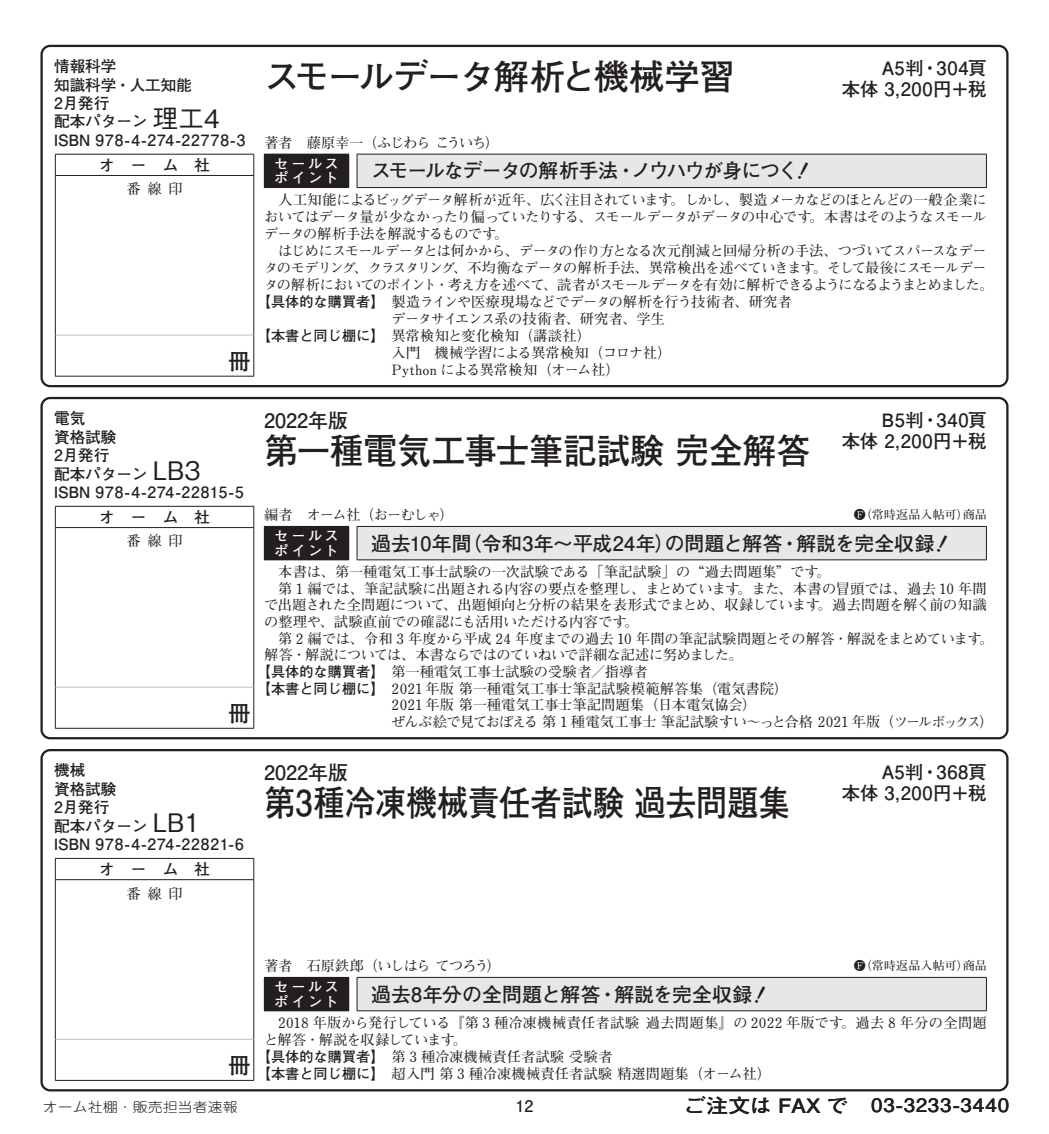
<style>
.page{position:relative;width:1049px;height:1134px;background:#fff}
.page>*{position:absolute;margin:0;border:0;box-sizing:border-box;transform-origin:0 0}
.t1{font:700 35.4px "Futo Go B101 Pr 6";letter-spacing:-.005em;color:#231f20;scale:.88 1}
.t2{font:700 35.4px "Futo Go B101 Pr 6";letter-spacing:-.005em;color:#231f20;scale:.95 1}
.t3{font:700 35.4px "Futo Go B101 Pr 6";letter-spacing:-.06em;color:#231f20}
.t4{font:700 22.6px "Futo Go B101 Pro";color:#231f20}
.t5{font:700 19.8px "Futo Go B101 Pr 6";color:#231f20}
.t6{font:700 19.8px "Futo Go B101 Pr 6";letter-spacing:-.065em;color:#231f20}
.t7{font:700 18.4px/21.2px "Futo Go B101 Pr 6";letter-spacing:.03em;color:#231f20;text-align:right}
.t8{font:700 18.4px "Futo Go B101 Pr 6";letter-spacing:.03em;color:#231f20;scale:1.11 1}
.t9{font:700 16px "Futo Go B101 Pr 6";color:#231f20}
.t10{font:700 15.6px/18.4px "Futo Go B101 Pr 6";color:#231f20}
.t11{font:700 14.2px/17px "Futo Min A101 Pro";letter-spacing:-.015em;color:#231f20;text-align:justify}
.t12{font:700 14.2px "Futo Min A101 Pro";letter-spacing:-.04em;color:#231f20}
.t13{font:700 14.2px "Futo Min A101 Pro";letter-spacing:.015em;color:#231f20}
.t14{font:700 14.2px "Futo Min A101 Pro";letter-spacing:.01em;color:#231f20}
.t15{font:700 14.2px "Futo Min A101 Pro";letter-spacing:-.065em;color:#231f20}
.t16{font:700 14.2px "Futo Min A101 Pro";letter-spacing:-.045em;color:#231f20}
.t17{font:700 14.2px "Futo Min A101 Pro";letter-spacing:.02em;color:#231f20}
.t18{font:700 14.2px/14.2px "Futo Go B101 Pr 6";letter-spacing:.185em;color:#fff}
.t19{font:700 14.2px "Futo Min A101 Pro";letter-spacing:.025em;color:#231f20}
.t20{font:700 14.2px "Futo Min A101 Pro";letter-spacing:-.05em;color:#231f20}
.t21{font:700 14.2px "Futo Min A101 Pro";letter-spacing:-.07em;color:#231f20}
.t22{font:700 14.2px "Futo Min A101 Pro";letter-spacing:-.055em;color:#231f20}
.t23{font:700 14.2px "Futo Min A101 Pr 6";letter-spacing:.48em;color:#231f20}
.t24{font:300 13.4px "Jun 101 Pro";letter-spacing:.005em;color:#231f20;scale:1.11 1}
.t25{font:700 12px "Futo Min A101 Pro";letter-spacing:.01em;color:#231f20}
.s1{font-family:"Gothic BBB Pr 6";font-weight:500;font-size:25.6px}
.s2{font-family:"Futo Go B101 Pr 6"}
.s3{font-size:19.8px}
</style>
<div class="page">
<div style="left:40px;top:45px;width:968px;height:342px;border:2px solid #231f20;border-radius:9px"></div>
<hr style="left:55px;top:154px;width:199px;height:1px;background:#231f20">
<svg style="left:55px;top:154px;width:1px;height:21px"></svg>
<svg style="left:253px;top:154px;width:1px;height:21px"></svg>
<hr style="left:55px;top:335px;width:1px;height:41px;background:#231f20">
<hr style="left:253px;top:335px;width:1px;height:41px;background:#231f20">
<hr style="left:55px;top:376px;width:199px;height:1px;background:#231f20">
<hr style="left:55px;top:175px;width:199px;height:1px;background:#231f20">
<hr style="left:55px;top:176px;width:1px;height:159px;background:#231f20">
<hr style="left:253px;top:176px;width:1px;height:159px;background:#231f20">
<hr style="left:56px;top:335px;width:197px;height:1px;background:#bcbdc0">
<div style="left:40px;top:397px;width:968px;height:342px;border:2px solid #231f20;border-radius:9px"></div>
<hr style="left:55px;top:506px;width:199px;height:1px;background:#231f20">
<svg style="left:55px;top:507px;width:1px;height:20px"></svg>
<svg style="left:253px;top:507px;width:1px;height:20px"></svg>
<hr style="left:55px;top:687px;width:1px;height:41px;background:#231f20">
<hr style="left:253px;top:687px;width:1px;height:41px;background:#231f20">
<hr style="left:55px;top:728px;width:199px;height:1px;background:#231f20">
<hr style="left:55px;top:527px;width:199px;height:1px;background:#231f20">
<hr style="left:55px;top:528px;width:1px;height:159px;background:#231f20">
<hr style="left:253px;top:528px;width:1px;height:159px;background:#231f20">
<hr style="left:56px;top:687px;width:197px;height:1px;background:#bcbdc0">
<div style="left:40px;top:749px;width:968px;height:342px;border:2px solid #231f20;border-radius:9px"></div>
<hr style="left:55px;top:858px;width:199px;height:1px;background:#231f20">
<svg style="left:55px;top:859px;width:1px;height:20px"></svg>
<svg style="left:253px;top:859px;width:1px;height:20px"></svg>
<hr style="left:55px;top:1039px;width:1px;height:41px;background:#231f20">
<hr style="left:253px;top:1039px;width:1px;height:41px;background:#231f20">
<hr style="left:55px;top:1080px;width:199px;height:1px;background:#231f20">
<hr style="left:55px;top:879px;width:199px;height:1px;background:#231f20">
<hr style="left:55px;top:880px;width:1px;height:159px;background:#231f20">
<hr style="left:253px;top:880px;width:1px;height:159px;background:#231f20">
<hr style="left:56px;top:1039px;width:197px;height:1px;background:#bcbdc0">
<div style="left:264px;top:154px;width:85px;height:34px;background:#231f20"></div>
<div style="left:357px;top:154px;width:629px;height:34px;background:#e6e7e9"></div>
<hr style="left:357px;top:154px;width:630px;height:1px;background:#231f20">
<hr style="left:357px;top:154px;width:1px;height:33px;background:#231f20">
<hr style="left:986px;top:154px;width:1px;height:33px;background:#231f20">
<hr style="left:357px;top:187px;width:630px;height:1px;background:#231f20">
<div style="left:264px;top:526px;width:85px;height:34px;background:#231f20"></div>
<div style="left:357px;top:526px;width:629px;height:34px;background:#e6e7e9"></div>
<hr style="left:357px;top:526px;width:630px;height:1px;background:#231f20">
<hr style="left:357px;top:527px;width:1px;height:32px;background:#231f20">
<hr style="left:986px;top:527px;width:1px;height:32px;background:#231f20">
<hr style="left:357px;top:559px;width:630px;height:1px;background:#231f20">
<div style="left:264px;top:977px;width:85px;height:34px;background:#231f20"></div>
<div style="left:357px;top:977px;width:629px;height:34px;background:#e6e7e9"></div>
<hr style="left:357px;top:977px;width:630px;height:1px;background:#231f20">
<hr style="left:357px;top:978px;width:1px;height:32px;background:#231f20">
<hr style="left:986px;top:978px;width:1px;height:32px;background:#231f20">
<hr style="left:357px;top:1010px;width:630px;height:1px;background:#231f20">
<p class="t10" style="left:54px;top:56px;width:193px">情報科学<br>知識科学・人工知能<br>2月発行<br>配本パターン <span class="s1">理工4<br></span>ISBN 978-4-274-22778-3</p>
<h1 class="t3" style="left:264px;top:48px;width:472px">スモールデータ解析と機械学習</h1>
<p class="t7" style="left:842px;top:56px;width:146px">A5判・304頁<br>本体 3,200円＋税</p>
<p class="t21" style="left:264px;top:131px;width:237px">著者 藤原幸一（ふじわら こういち）</p>
<p class="t18" style="left:274px;top:156px;width:66px">セールスポイント</p>
<h3 class="t6" style="left:371px;top:155px;width:428px">スモールなデータの解析手法・ノウハウが身につく</h3>
<p class="t11" style="left:264px;top:189px;width:724px;text-indent:14px">人工知能によるビッグデータ解析が近年、広く注目されています。しかし、製造メーカなどのほとんどの一般企業においてはデータ量が少なかったり偏っていたりする、スモールデータがデータの中心です。本書はそのようなスモールデータの解析手法を解説するものです。</p>
<p class="t12" style="left:278px;top:239px;width:710px">はじめにスモールデータとは何かから、データの作り方となる次元削減と回帰分析の手法、つづいてスパースなデー</p>
<p class="t16" style="left:264px;top:256px;width:724px">タのモデリング、クラスタリング、不均衡なデータの解析手法、異常検出を述べていきます。そして最後にスモールデー</p>
<p class="t15" style="left:264px;top:273px;width:731px">タの解析においてのポイント・考え方を述べて、読者がスモールデータを有効に解析できるようになるようまとめました。</p>
<p class="t11" style="left:257px;top:291px;width:536px"><span class="s2">【具体的な購買者】</span>製造ラインや医療現場などでデータの解析を行う技術者、研究者</p>
<p class="t20" style="left:392px;top:307px;width:275px">データサイエンス系の技術者、研究者、学生</p>
<p class="t19" style="left:257px;top:324px;width:336px"><span class="s2">【本書と同じ棚に】</span>異常検知と変化検知（講談社）</p>
<p class="t11" style="left:392px;top:342px;width:281px">入門 機械学習による異常検知（コロナ社）</p>
<p class="t11" style="left:392px;top:359px;width:230px">Python による異常検知（オーム社）</p>
<p class="t10" style="left:99px;top:155px;width:113px">オーム社</p>
<p class="t23" style="left:126px;top:178px;width:58px">番線印</p>
<h2 class="t4" style="left:228px;top:343px;width:24px">冊</h2>
<p class="t10" style="left:54px;top:409px;width:191px">電気<br>資格試験<br>2月発行<br>配本パターン <span class="s1">LB3<br></span>ISBN 978-4-274-22815-5</p>
<h3 class="t5" style="left:264px;top:405px;width:85px">2022年版</h3>
<h1 class="t2" style="left:264px;top:423px;width:577px">第一種電気工事士筆記試験 完全解答</h1>
<p class="t7" style="left:842px;top:408px;width:147px">B5判・340頁<br>本体 2,200円＋税</p>
<p class="t10" style="left:99px;top:507px;width:113px">オーム社</p>
<p class="t23" style="left:126px;top:530px;width:58px">番線印</p>
<h2 class="t4" style="left:228px;top:695px;width:24px">冊</h2>
<p class="t22" style="left:264px;top:504px;width:191px">編者 オーム社（おーむしゃ）</p>
<p class="t25" style="left:854px;top:505px;width:135px">F（常時返品入帖可）商品</p>
<p class="t18" style="left:274px;top:528px;width:66px">セールスポイント</p>
<h3 class="t5" style="left:371px;top:527px;width:565px">過去10年間（令和3年～平成24年）の問題と解答・解説を完全収録</h3>
<p class="t14" style="left:278px;top:560px;width:554px">本書は、第一種電気工事士試験の一次試験である「筆記試験」の“過去問題集”です。</p>
<p class="t11" style="left:278px;top:578px;width:710px">第 1 編では、筆記試験に出題される内容の要点を整理し、まとめています。また、本書の冒頭では、過去 10 年間</p>
<p class="t11" style="left:264px;top:595px;width:724px">で出題された全問題について、出題傾向と分析の結果を表形式でまとめ、収録しています。過去問題を解く前の知識</p>
<p class="t11" style="left:264px;top:611px;width:376px">の整理や、試験直前での確認にも活用いただける内容です。</p>
<p class="t11" style="left:278px;top:628px;width:717px">第 2 編では、令和 3 年度から平成 24 年度までの過去 10 年間の筆記試験問題とその解答・解説をまとめています。</p>
<p class="t11" style="left:264px;top:645px;width:480px">解答・解説については、本書ならではのていねいで詳細な記述に努めました。</p>
<p class="t13" style="left:257px;top:660px;width:392px"><span class="s2">【具体的な購買者】</span>第一種電気工事士試験の受験者／指導者</p>
<p class="t13" style="left:257px;top:677px;width:533px"><span class="s2">【本書と同じ棚に】</span> 2021 年版 第一種電気工事士筆記試験模範解答集（電気書院）</p>
<p class="t14" style="left:392px;top:694px;width:367px">2021 年版 第一種電気工事士筆記問題集（日本電気協会）</p>
<p class="t12" style="left:391px;top:710px;width:604px">ぜんぶ絵で見ておぼえる 第 1 種電気工事士 筆記試験すい～っと合格 2021 年版（ツールボックス）</p>
<p class="t10" style="left:54px;top:761px;width:192px">機械<br>資格試験<br>2月発行<br>配本パターン <span class="s1">LB1<br></span>ISBN 978-4-274-22821-6</p>
<h3 class="t5" style="left:264px;top:757px;width:85px">2022年版</h3>
<h1 class="t1" style="left:264px;top:775px;width:599px">第3種冷凍機械責任者試験 過去問題集</h1>
<p class="t10" style="left:99px;top:859px;width:113px">オーム社</p>
<p class="t23" style="left:126px;top:882px;width:58px">番線印</p>
<p class="t7" style="left:842px;top:761px;width:146px">A5判・368頁<br>本体 3,200円＋税</p>
<h2 class="t4" style="left:228px;top:1048px;width:24px">冊</h2>
<p class="t12" style="left:264px;top:955px;width:238px">著者 石原鉄郎（いしはら てつろう）</p>
<p class="t25" style="left:854px;top:956px;width:135px">F（常時返品入帖可）商品</p>
<p class="t18" style="left:274px;top:979px;width:66px">セールスポイント</p>
<h3 class="t5" style="left:371px;top:978px;width:383px">過去8年分の全問題と解答・解説を完全収録</h3>
<p class="t17" style="left:278px;top:1011px;width:710px">2018 年版から発行している『第 3 種冷凍機械責任者試験 過去問題集』の 2022 年版です。過去 8 年分の全問題</p>
<p class="t12" style="left:264px;top:1028px;width:205px">と解答・解説を収録しています。</p>
<p class="t13" style="left:257px;top:1045px;width:357px"><span class="s2">【具体的な購買者】</span>第 3 種冷凍機械責任者試験 受験者</p>
<p class="t13" style="left:257px;top:1062px;width:516px"><span class="s2">【本書と同じ棚に】</span>超入門 第 3 種冷凍機械責任者試験 精選問題集（オーム社）</p>
<p class="t24" style="left:43px;top:1096px;width:177px">オーム社棚・販売担当者速報</p>
<p class="t9" style="left:516px;top:1094px;width:19px">12</p>
<p class="t8" style="left:684px;top:1091px;width:295px"><span class="s3">ご注文は FAX で　</span>03-3233-3440</p>
</div>
